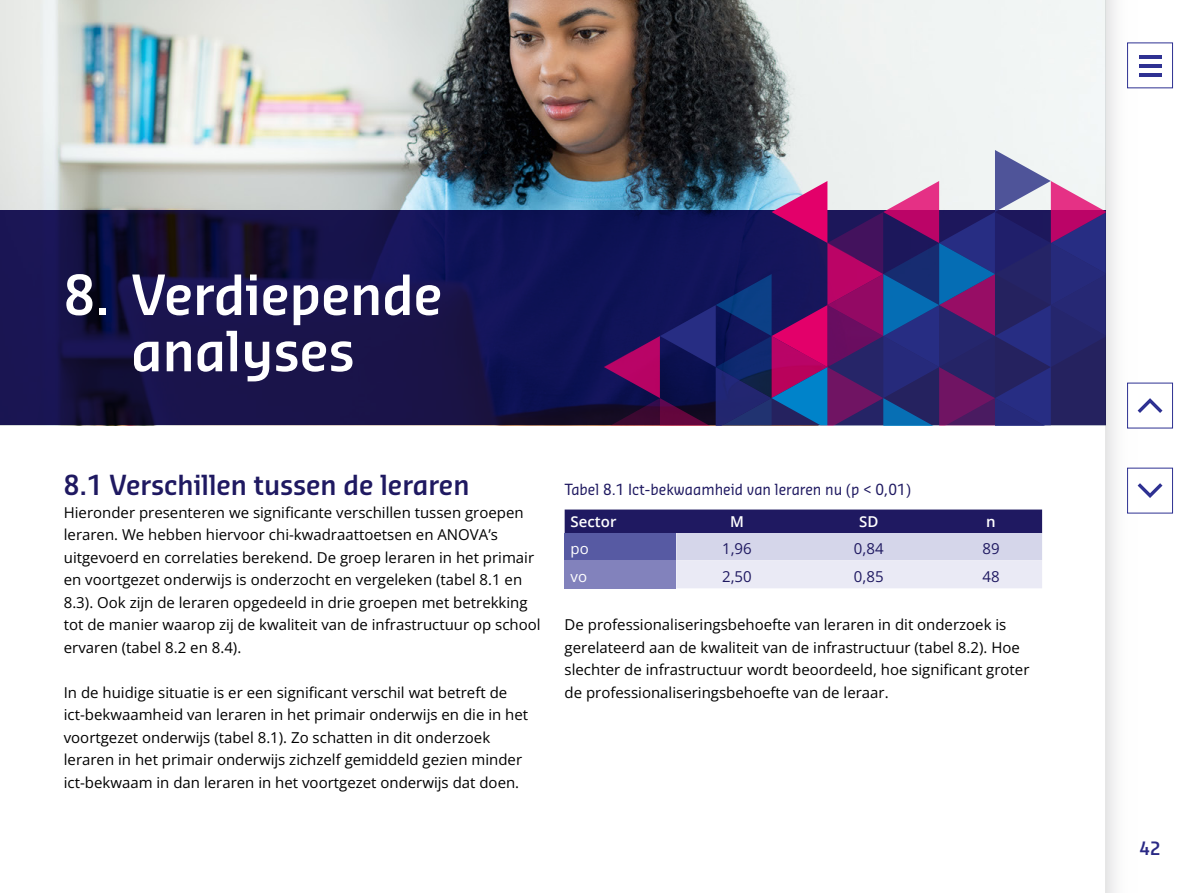
<style>
.page{position:relative;width:1191px;height:893px;background:#fff}
.page>*{position:absolute;margin:0;border:0;box-sizing:border-box;transform-origin:0 0}
.H2_Hoofdstuk_titel_m{font:600 54px/56.2px "Sansa Sm Con Pro";color:#fff;text-align:center}
.H3_Paragraafkop{font:600 27px "Sansa Sm Con Pro";color:#1f1961}
.t1{font:600 18px "Sansa Sm Con Pro";color:#2a2985}
.P_Broodtekst{font:15px/22.5px "Open Sans";color:#000}
.P_Fotobijschrift{font:15px "Sansa Sm Con Pro";color:#1f1961}
.TR-Tabelrij_2{font:15px "Open Sans";color:#1f1961}
.TH-Tabelkop_links{font:600 15px "Open Sans";color:#fff}
.TH-Tabelkop_rechts{font:600 15px "Open Sans";color:#fff}
.TR-Tabel_rij{font:15px "Open Sans";color:#fff}
</style>
<div class="page">
<img style="left:0;top:0;width:1106px;height:210px">
<svg style="left:0;top:210px;width:604px;height:215px;background:#151249"></svg>
<svg style="left:604px;top:150px;width:502px;height:275px;background:#4b3c79"></svg>
<svg style="left:564px;top:510px;width:478px;height:78px;background:#9492bb"></svg>
<div style="left:1106px;top:0;width:42px;height:893px;background:linear-gradient(to right,#f0f0f0,#fff)"></div>
<div style="left:1127px;top:43px;width:45px;height:45px;background:#fff"></div>
<hr style="left:1138px;top:55px;width:23px;height:4px;background:#2e3192">
<hr style="left:1138px;top:73px;width:23px;height:4px;background:#2e3192">
<hr style="left:1138px;top:64px;width:23px;height:4px;background:#2e3192">
<div style="left:1127px;top:383px;width:45px;height:45px;background:#fff"></div>
<svg style="left:1137px;top:398px;width:25px;height:15px"></svg>
<div style="left:1127px;top:468px;width:45px;height:45px;background:#fff"></div>
<svg style="left:1137px;top:483px;width:25px;height:15px"></svg>
<h2 class="H2_Hoofdstuk_titel_m" style="left:64px;top:266px;width:380px">8. Verdiepende analyses</h2>
<h3 class="H3_Paragraafkop" style="left:64px;top:466px;width:407px">8.1 Verschillen tussen de leraren</h3>
<p class="P_Broodtekst" style="left:64px;top:500px;width:478px">Hieronder presenteren we significante verschillen tussen groepen leraren. We hebben hiervoor chi-kwadraattoetsen en ANOVA’s uitgevoerd en correlaties berekend. De groep leraren in het primair en voortgezet onderwijs is onderzocht en vergeleken (tabel 8.1 en 8.3). Ook zijn de leraren opgedeeld in drie groepen met betrekking tot de manier waarop zij de kwaliteit van de infrastructuur op school ervaren (tabel 8.2 en 8.4).</p>
<p class="P_Broodtekst" style="left:64px;top:680px;width:466px">In de huidige situatie is er een significant verschil wat betreft de ict-bekwaamheid van leraren in het primair onderwijs en die in het voortgezet onderwijs (tabel 8.1). Zo schatten in dit onderzoek leraren in het primair onderwijs zichzelf gemiddeld gezien minder ict-bekwaam in dan leraren in het voortgezet onderwijs dat doen.</p>
<p class="P_Fotobijschrift" style="left:564px;top:479px;width:348px">Tabel 8.1 Ict-bekwaamheid van leraren nu (p &lt; 0,01)</p>
<p class="TH-Tabelkop_links" style="left:570px;top:511px;width:47px">Sector</p>
<p class="TH-Tabelkop_rechts" style="left:730px;top:511px;width:15px">M</p>
<p class="TH-Tabelkop_rechts" style="left:859px;top:511px;width:21px">SD</p>
<p class="TH-Tabelkop_rechts" style="left:986px;top:511px;width:11px">n</p>
<p class="TR-Tabel_rij" style="left:570px;top:539px;width:20px">po</p>
<p class="TR-Tabelrij_2" style="left:722px;top:539px;width:31px">1,96</p>
<p class="TR-Tabelrij_2" style="left:854px;top:539px;width:31px">0,84</p>
<p class="TR-Tabelrij_2" style="left:982px;top:539px;width:19px">89</p>
<p class="TR-Tabel_rij" style="left:570px;top:567px;width:18px">vo</p>
<p class="TR-Tabelrij_2" style="left:722px;top:567px;width:31px">2,50</p>
<p class="TR-Tabelrij_2" style="left:854px;top:567px;width:31px">0,85</p>
<p class="TR-Tabelrij_2" style="left:982px;top:567px;width:19px">48</p>
<p class="P_Broodtekst" style="left:564px;top:613px;width:466px">De professionaliseringsbehoefte van leraren in dit onderzoek is gerelateerd aan de kwaliteit van de infrastructuur (tabel 8.2). Hoe slechter de infrastructuur wordt beoordeeld, hoe significant groter de professionaliseringsbehoefte van de leraar.</p>
<p class="t1" style="left:1139px;top:836px;width:22px">42</p>
</div>
